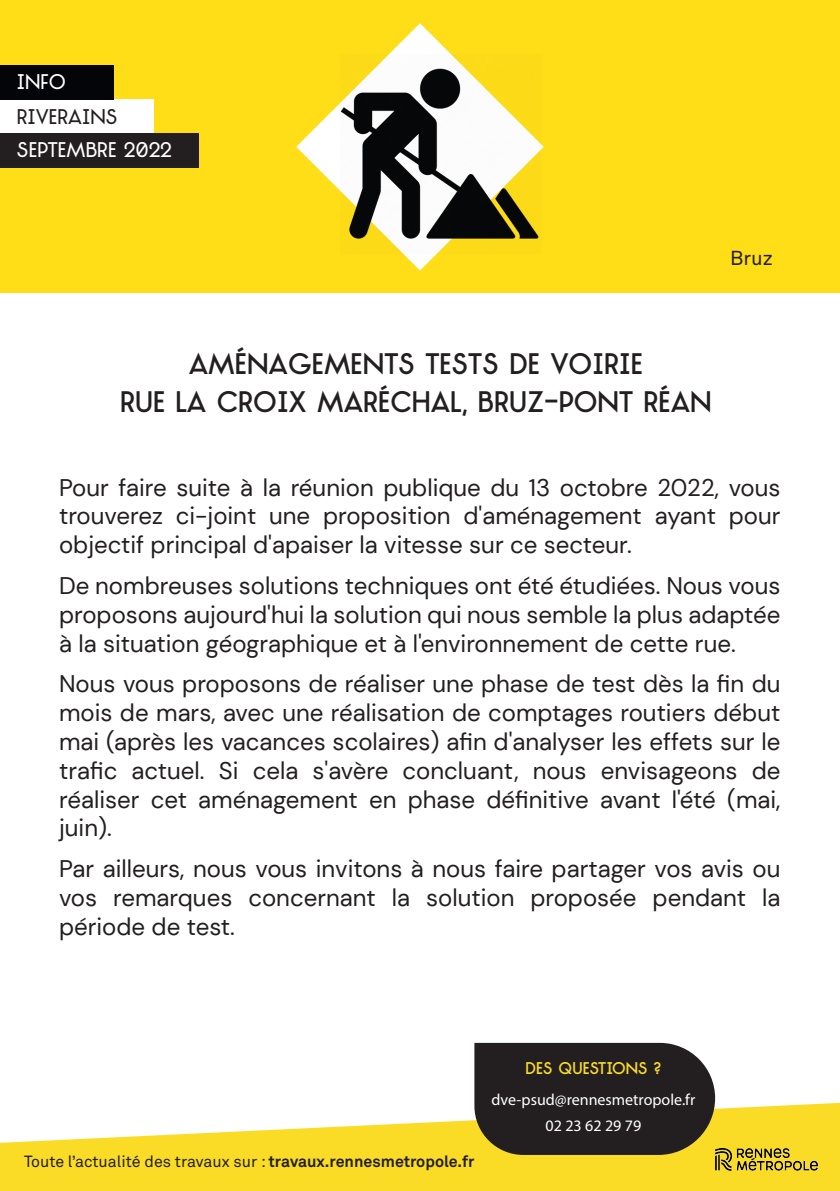
<style>
.page{position:relative;width:840px;height:1191px;background:#fff}
.page>*{position:absolute;margin:0;border:0;box-sizing:border-box;transform-origin:0 0}
.t1{font:700 28px/38px "TJ Evolette A";color:#231f20;text-align:center}
.t2{font:24px/28.8px "DM Sans";color:#231f20;text-align:justify}
.t3{font:20px "TJ Evolette A";color:#fff}
.t4{font:20px "TJ Evolette A";color:#231f20}
.t5{font:20px "Akkurat";color:#231f20}
.t6{font:16px "Akkurat";color:#231f20}
.t7{font:16px/26.8px "Myriad Pro";color:#fff;text-align:center}
.t8{font:700 16px "TJ Evolette A";color:#fadc26}
.s1{font-weight:700}
</style>
<div class="page">
<div style="left:0;top:0;width:839px;height:292px;background:#ffdd17"></div>
<svg style="left:296px;top:23px;width:247px;height:247px"></svg>
<div style="left:0;top:100px;width:153px;height:34px;background:#fff"></div>
<div style="left:0;top:66px;width:113px;height:34px;background:#040508"></div>
<div style="left:0;top:134px;width:198px;height:34px;background:#231f20"></div>
<img style="left:339px;top:53px;width:202px;height:202px">
<svg style="left:0;top:1102px;width:839px;height:89px;fill:#fadc26"></svg>
<svg style="left:474px;top:1042px;width:240px;height:113px;background:#332e27"></svg>
<img style="left:714px;top:1149px;width:102px;height:21px">
<p class="t3" style="left:17px;top:70px;width:50px">INFO</p>
<p class="t4" style="left:17px;top:105px;width:102px">RIVERAINS</p>
<p class="t3" style="left:17px;top:138px;width:156px">SEPTEMBRE 2022</p>
<p class="t5" style="left:729px;top:246px;width:44px">Bruz</p>
<p class="t1" style="left:120px;top:345px;width:592px">AMÉNAGEMENTS TESTS DE VOIRIE<br>RUE LA CROIX MARÉCHAL, BRUZ-PONT RÉAN</p>
<p class="t2" style="left:59px;top:472px;width:722px">Pour faire suite à la réunion publique du 13 octobre 2022, vous trouverez ci-joint une proposition d'aménagement ayant pour objectif principal d'apaiser la vitesse sur ce secteur.</p>
<p class="t2" style="left:59px;top:571px;width:722px">De nombreuses solutions techniques ont été étudiées. Nous vous proposons aujourd'hui la solution qui nous semble la plus adaptée à la situation géographique et à l'environnement de cette rue.</p>
<p class="t2" style="left:59px;top:669px;width:722px">Nous vous proposons de réaliser une phase de test dès la fin du mois de mars, avec une réalisation de comptages routiers début mai (après les vacances scolaires) afin d'analyser les effets sur le trafic actuel. Si cela s'avère concluant, nous envisageons de réaliser cet aménagement en phase définitive avant l'été (mai, juin).</p>
<p class="t2" style="left:59px;top:854px;width:722px">Par ailleurs, nous vous invitons à nous faire partager vos avis ou vos remarques concernant la solution proposée pendant la période de test.</p>
<p class="t6" style="left:24px;top:1152px;width:452px">Toute l’actualité des travaux sur : <span class="s1">travaux.rennesmetropole.fr</span></p>
<p class="t8" style="left:525px;top:1058px;width:137px">DES QUESTIONS ?</p>
<p class="t7" style="left:491px;top:1085px;width:205px">dve-psud@rennesmetropole.fr<br>02 23 62 29 79</p>
</div>
